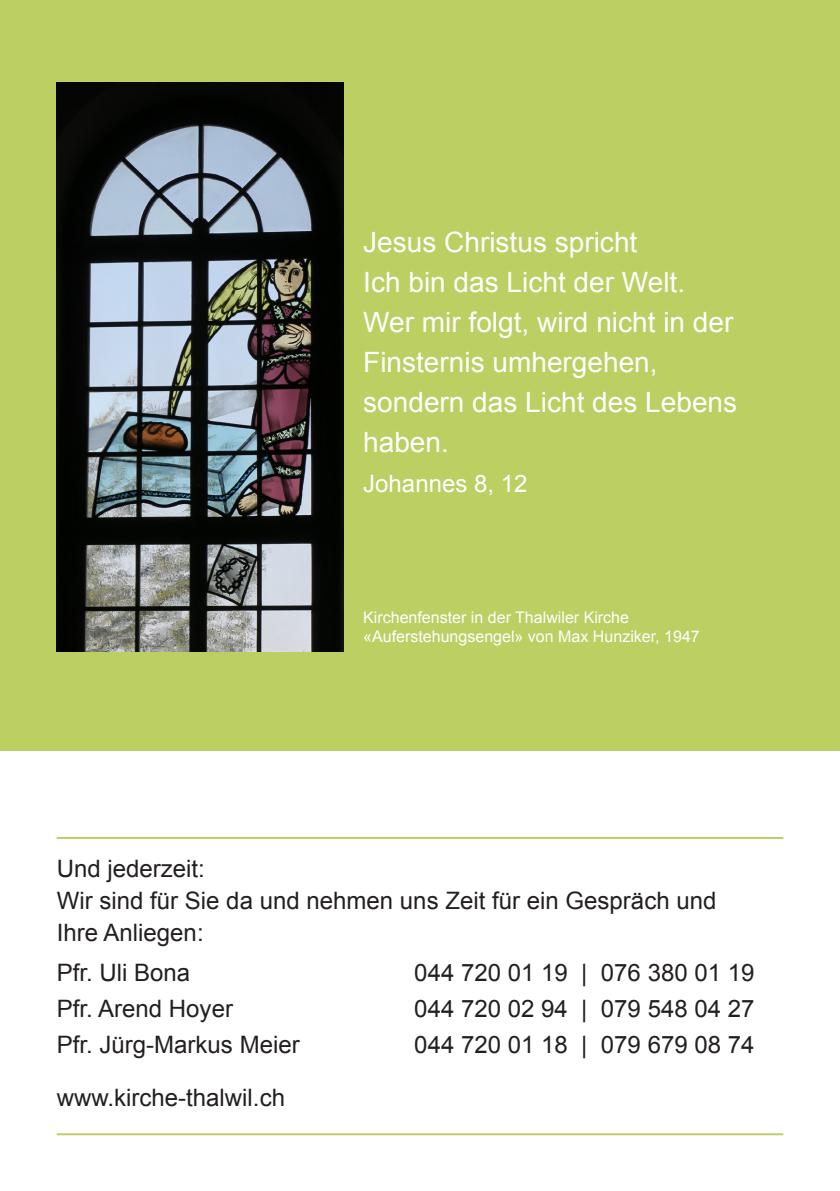
<style>
.page{position:relative;width:840px;height:1191px;background:#fff}
.page>*{position:absolute;margin:0;border:0;box-sizing:border-box;transform-origin:0 0}
.t1{font:28px/40px "Arial";color:#fff}
.t2{font:24px "Arial";color:#231f20}
.t3{font:24px "Arial";color:#fff}
.t4{font:16px "Arial";color:#fff}
</style>
<div class="page">
<div style="left:0;top:0;width:839px;height:750px;background:#bbcf62"></div>
<hr style="left:57px;top:837px;width:725px;height:2px;background:#bbcf62">
<hr style="left:57px;top:1133px;width:725px;height:2px;background:#bbcf62">
<img style="left:57px;top:82px;width:286px;height:569px">
<p class="t1" style="left:363px;top:222px;width:275px">Jesus Christus spricht</p>
<p class="t1" style="left:363px;top:262px;width:323px">Ich bin das Licht der Welt.</p>
<p class="t1" style="left:363px;top:302px;width:371px">Wer mir folgt, wird nicht in der<br>Finsternis umhergehen,</p>
<p class="t1" style="left:363px;top:382px;width:375px">sondern das Licht des Lebens haben.</p>
<p class="t3" style="left:363px;top:468px;width:166px">Johannes 8, 12</p>
<p class="t4" style="left:363px;top:607px;width:267px">Kirchenfenster in der Thalwiler Kirche</p>
<p class="t4" style="left:363px;top:626px;width:338px">«Auferstehungsengel» von Max Hunziker, 1947</p>
<p class="t2" style="left:57px;top:852px;width:150px">Und jederzeit:</p>
<p class="t2" style="left:57px;top:884px;width:660px">Wir sind für Sie da und nehmen uns Zeit für ein Gespräch und</p>
<p class="t2" style="left:57px;top:916px;width:148px">Ihre Anliegen:</p>
<p class="t2" style="left:57px;top:956px;width:135px">Pfr. Uli Bona</p>
<p class="t2" style="left:57px;top:992px;width:178px">Pfr. Arend Hoyer</p>
<p class="t2" style="left:57px;top:1028px;width:244px">Pfr. Jürg-Markus Meier</p>
<p class="t2" style="left:57px;top:1082px;width:230px">www.kirche-thalwil.ch</p>
<p class="t2" style="left:414px;top:956px;width:341px">044 720 01 19 | 076 380 01 19</p>
<p class="t2" style="left:414px;top:992px;width:341px">044 720 02 94 | 079 548 04 27</p>
<p class="t2" style="left:414px;top:1028px;width:341px">044 720 01 18 | 079 679 08 74</p>
</div>
